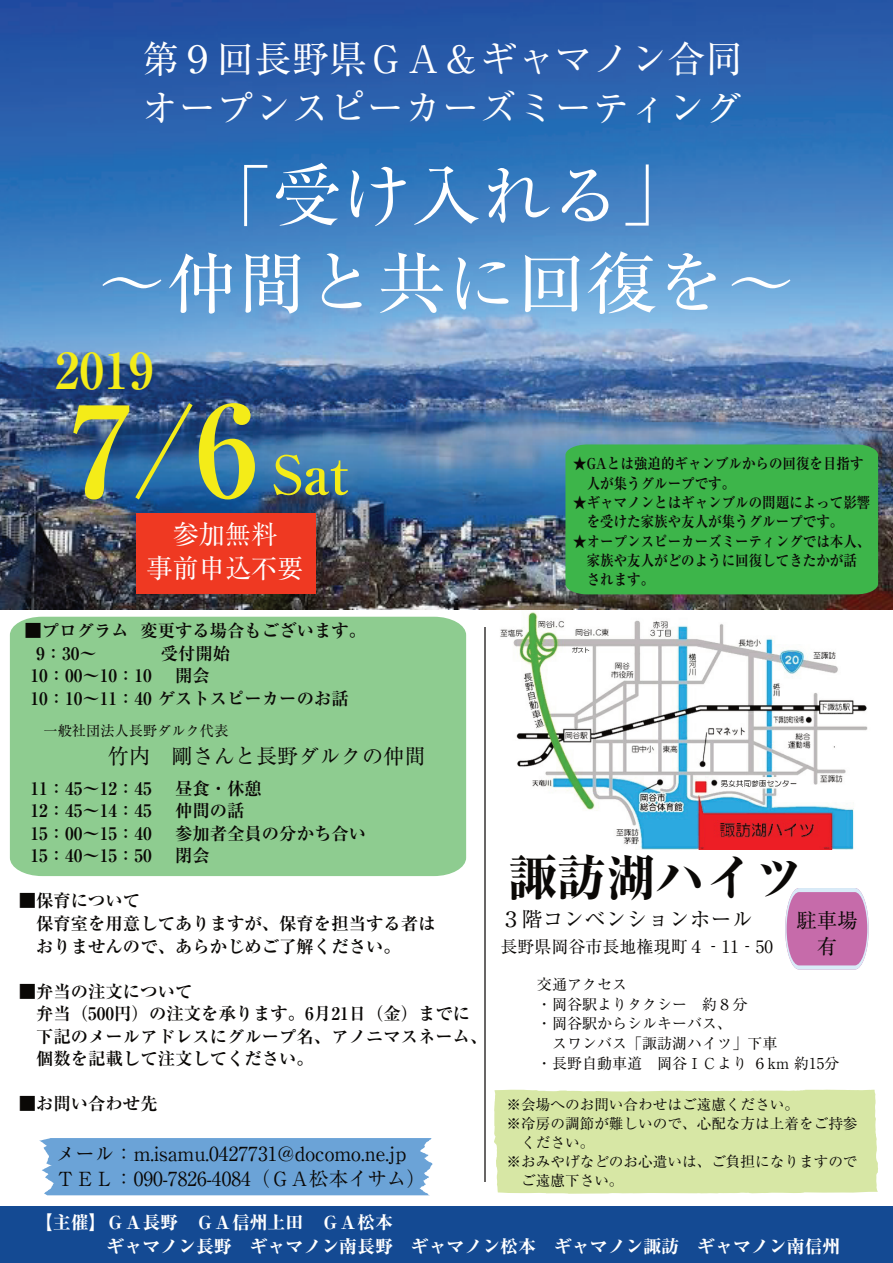
<style>
.page{position:relative;width:893px;height:1263px;background:#fff}
.page>*{position:absolute;margin:0;border:0;box-sizing:border-box;transform-origin:0 0}
.t1{font:700 125.55px "TS Ryumin Pr 6 N";color:#f4ec18}
.t2{font:67.2px/87.4px "TS Ryumin Pr 6 N";color:#fff;text-align:center;scale:1.04 1}
.t3{font:700 52.8px "TS Ryumin Pr 6 N";color:#f4ec18}
.t4{font:700 49.35px "TS Ryumin Pr 6 N";color:#f4ec18}
.t5{font:800 49.2px "TS Ryumin Pr 6 N";color:#0a0806}
.t6{font:37.65px/48.9px "TS Ryumin Pr 6 N";color:#fff}
.t7{font:26.1px/34px "TS Ryumin Pr 6 N";color:#fff;text-align:center}
.t8{font:21.15px "TS Ryumin Pr 6 N";color:#0a0806}
.t9{font:21px "TS Ryumin Pr 6 N";color:#0a0806}
.t10{font:20.4px/26.5px "TS Ryumin Pr 6 N";color:#0a0806;text-align:center}
.t11{font:19.5px/25.3px "TS Ryumin Pr 6 N";color:#0a0806}
.t12{font:800 17.85px/23.2px "TS Ryumin Pr 6 N";color:#fff}
.t13{font:700 17.4px/22.5px "TS Ryumin Pr 6 N";color:#0a0806}
.t14{font:17.1px "TS Ryumin Pr 6 N";color:#0a0806}
.t15{font:15px/19.5px "TS Ryumin Pr 6 N";color:#0a0806}
.t16{font:700 14.85px/19.4px "TS Ryumin Pr 6 N";color:#0a0806;scale:.91 1}
.t17{font:14.55px "TS Ryumin Pr 6 N";color:#0a0806}
.t18{font:14.25px "TS Ryumin Pr 6 N";color:#0a0806}
</style>
<div class="page">
<div style="left:10px;top:617px;width:456px;height:259px;background:#8ecc90"></div>
<div style="left:494px;top:1090px;width:384px;height:104px;background:#d7e7a5"></div>
<img style="left:500px;top:612px;width:368px;height:237px">
<img style="left:0;top:0;width:893px;height:610px">
<div style="left:0;top:1206px;width:893px;height:57px;background:#144a93"></div>
<hr style="left:484px;top:627px;width:2px;height:554px;background:#686665">
<div style="left:136px;top:513px;width:180px;height:80px;background:#ef3922"></div>
<div style="left:565px;top:444px;width:313px;height:150px;background:#3db54a"></div>
<div style="left:40px;top:1138px;width:392px;height:57px;background:#6ba3d7"></div>
<svg style="left:785px;top:888px;width:84px;height:81px;background:#cc83b8"></svg>
<h3 class="t6" style="left:141px;top:35px;width:603px">第９回⻑野県ＧＡ＆ギャマノン合同オープンスピーカーズミーティング</h3>
<h2 class="t2" style="left:97px;top:153px;width:673px">「受け⼊れる」<br>〜仲間と共に回復を〜</h2>
<h3 class="t4" style="left:55px;top:346px;width:100px">2019</h3>
<h1 class="t1" style="left:70px;top:387px;width:190px">7/6</h1>
<h3 class="t3" style="left:273px;top:448px;width:78px">Sat</h3>
<h3 class="t7" style="left:147px;top:517px;width:158px">参加無料<br>事前申込不要</h3>
<p class="t13" style="left:36px;top:619px;width:331px;text-indent:-12px">■プログラム 変更する場合もございます。<br>9：30〜</p>
<p class="t13" style="left:161px;top:642px;width:71px">受付開始</p>
<p class="t13" style="left:30px;top:664px;width:320px;text-align:center">開会<br>10：10〜11：40 ゲストスピーカーのお話</p>
<p class="t13" style="left:30px;top:664px;width:123px">10：00〜10：10</p>
<p class="t18" style="left:43px;top:724px;width:186px">⼀般社団法⼈⻑野ダルク代表</p>
<p class="t8" style="left:108px;top:745px;width:319px">⽵内 剛さんと⻑野ダルクの仲間</p>
<p class="t13" style="left:30px;top:777px;width:123px">11：45〜12：45</p>
<p class="t13" style="left:175px;top:777px;width:88px">昼⾷・休憩</p>
<p class="t13" style="left:30px;top:799px;width:123px">12：45〜14：45</p>
<p class="t13" style="left:175px;top:799px;width:71px">仲間の話</p>
<p class="t13" style="left:30px;top:822px;width:123px">15：00〜15：40</p>
<p class="t13" style="left:175px;top:822px;width:192px">参加者全員の分かち合い</p>
<p class="t13" style="left:30px;top:844px;width:123px">15：40〜15：50</p>
<p class="t13" style="left:175px;top:844px;width:36px">閉会</p>
<p class="t13" style="left:36px;top:889px;width:401px;text-indent:-17px">■保育について<br>保育室を⽤意してありますが、保育を担当する者はおりませんので、あらかじめご了解ください。</p>
<p class="t13" style="left:36px;top:980px;width:453px;text-indent:-17px">■弁当の注⽂について<br>弁当（500円）の注⽂を承ります。6⽉21⽇（⾦）までに下記のメールアドレスにグループ名、アノニマスネーム、個数を記載して注⽂してください。</p>
<p class="t13" style="left:19px;top:1092px;width:140px">■お問い合わせ先</p>
<p class="t11" style="left:56px;top:1141px;width:371px">メール：m.isamu.0427731@docomo.ne.jp<br>ＴＥＬ：090-7826-4084（ＧＡ松本イサム）</p>
<p class="t16" style="left:587px;top:454px;width:306px;text-indent:-14px">★GAとは強迫的ギャンブルからの回復を⽬指す⼈が集うグループです。</p>
<p class="t16" style="left:587px;top:493px;width:313px;text-indent:-14px">★ギャマノンとはギャンブルの問題によって影響を受けた家族や友⼈が集うグループです。</p>
<p class="t16" style="left:587px;top:531px;width:313px;text-indent:-14px">★オープンスピーカーズミーティングでは本⼈、家族や友⼈がどのように回復してきたかが話されます。</p>
<h3 class="t5" style="left:508px;top:853px;width:296px">諏訪湖ハイツ</h3>
<p class="t14" style="left:500px;top:938px;width:274px">⻑野県岡⾕市⻑地権現町４‐11‐50</p>
<p class="t9" style="left:500px;top:908px;width:254px">３階コンベンションホール</p>
<p class="t10" style="left:796px;top:907px;width:63px">駐⾞場有</p>
<p class="t15" style="left:537px;top:975px;width:212px">交通アクセス<br>・岡⾕駅よりタクシー 約８分・岡⾕駅からシルキーバス、</p>
<p class="t15" style="left:537px;top:1034px;width:304px;text-indent:15px">スワンバス「諏訪湖ハイツ」下⾞<br>・⻑野⾃動⾞道 岡⾕ＩＣより ６km 約15分</p>
<p class="t17" style="left:507px;top:1097px;width:294px">※会場へのお問い合わせはご遠慮ください。</p>
<p class="t17" style="left:507px;top:1116px;width:352px">※冷房の調節が難しいので、⼼配な⽅は上着をご持参</p>
<p class="t17" style="left:521px;top:1135px;width:75px">ください。</p>
<p class="t17" style="left:507px;top:1154px;width:352px">※おみやげなどのお⼼遣いは、ご負担になりますので</p>
<p class="t17" style="left:521px;top:1173px;width:104px">ご遠慮下さい。</p>
<p class="t12" style="left:107px;top:1211px;width:735px;text-indent:-72px">【主催】ＧＡ⻑野 ＧＡ信州上⽥ ＧＡ松本<br>ギャマノン⻑野 ギャマノン南⻑野 ギャマノン松本 ギャマノン諏訪 ギャマノン南信州</p>
</div>
